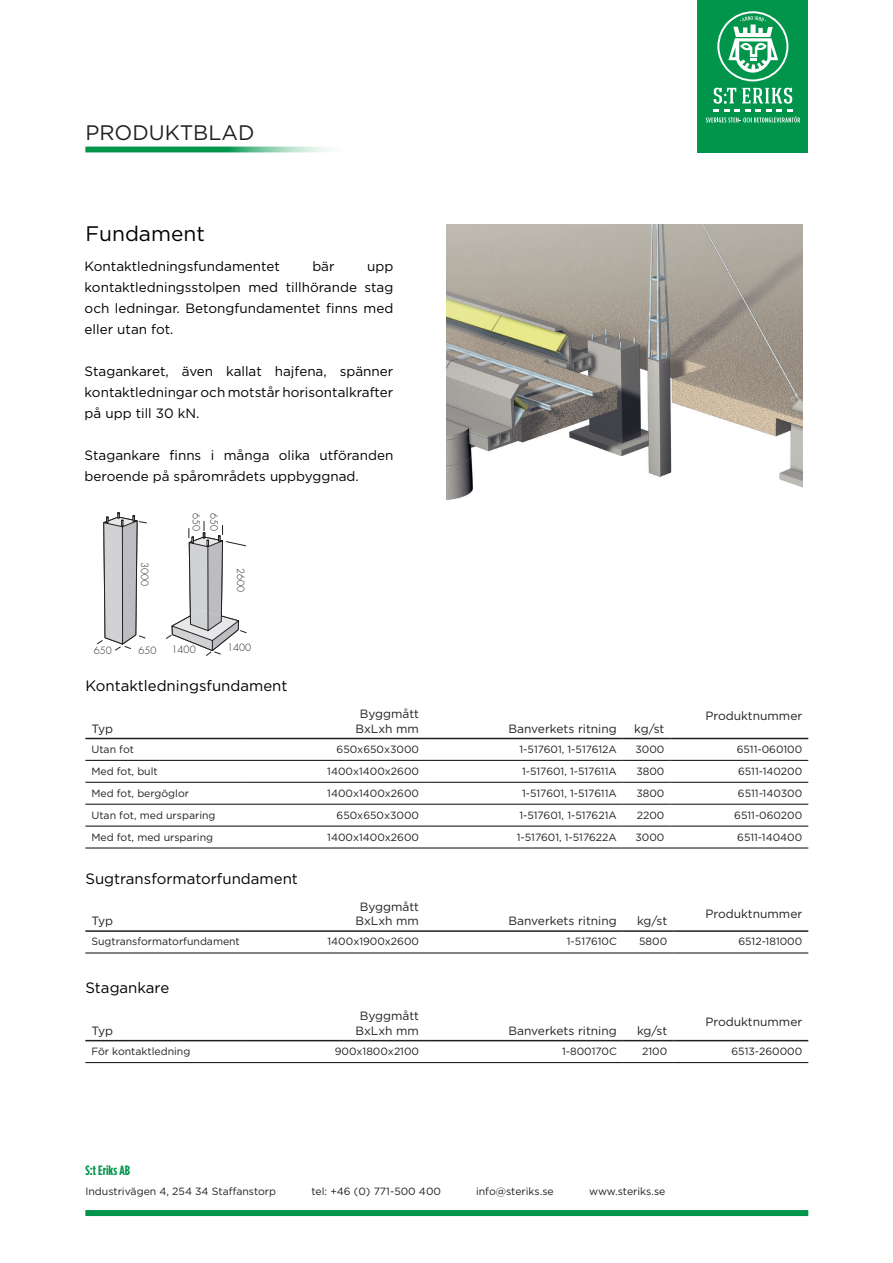
<style>
.page{position:relative;width:893px;height:1263px;background:#fff}
.page>*{position:absolute;margin:0;border:0;box-sizing:border-box;transform-origin:0 0}
.t1{font:21px "Gotham";color:#231f20}
.Bildtext_neg{font:21px "Gotham";color:#000}
.Bildtext_neg-2{font:15px "Gotham";color:#000}
.t2{font:13.5px/21px "Gotham";color:#000;text-align:justify}
.t3{font:700 13.5px "Gotham Condensed";color:#00954a}
.t4{font:12px/14.4px "Gotham";color:#231f20;text-align:center}
.t5{font:10.5px "Gotham";color:#231f20}
.t6{font:300 9.75px "Futura Std";color:#231f20}
</style>
<div class="page">
<svg style="left:97px;top:512px;width:150px;height:144px"></svg>
<hr style="left:85px;top:738px;width:161px;height:1px;background:#231f20">
<hr style="left:246px;top:738px;width:179px;height:1px;background:#231f20">
<hr style="left:425px;top:738px;width:198px;height:1px;background:#231f20">
<hr style="left:623px;top:738px;width:47px;height:1px;background:#231f20">
<hr style="left:670px;top:738px;width:138px;height:1px;background:#231f20">
<hr style="left:85px;top:760px;width:161px;height:1px;background:#231f20">
<hr style="left:246px;top:760px;width:179px;height:1px;background:#231f20">
<hr style="left:425px;top:760px;width:198px;height:1px;background:#231f20">
<hr style="left:623px;top:760px;width:47px;height:1px;background:#231f20">
<hr style="left:670px;top:760px;width:138px;height:1px;background:#231f20">
<hr style="left:85px;top:782px;width:161px;height:1px;background:#231f20">
<hr style="left:246px;top:782px;width:179px;height:1px;background:#231f20">
<hr style="left:425px;top:782px;width:198px;height:1px;background:#231f20">
<hr style="left:623px;top:782px;width:47px;height:1px;background:#231f20">
<hr style="left:670px;top:782px;width:138px;height:1px;background:#231f20">
<hr style="left:85px;top:804px;width:161px;height:1px;background:#231f20">
<hr style="left:246px;top:804px;width:179px;height:1px;background:#231f20">
<hr style="left:425px;top:804px;width:198px;height:1px;background:#231f20">
<hr style="left:623px;top:804px;width:47px;height:1px;background:#231f20">
<hr style="left:670px;top:804px;width:138px;height:1px;background:#231f20">
<hr style="left:85px;top:825px;width:161px;height:2px;background:#231f20">
<hr style="left:246px;top:825px;width:179px;height:2px;background:#231f20">
<hr style="left:425px;top:825px;width:198px;height:2px;background:#231f20">
<hr style="left:623px;top:825px;width:47px;height:2px;background:#231f20">
<hr style="left:670px;top:825px;width:138px;height:2px;background:#231f20">
<hr style="left:85px;top:847px;width:161px;height:1px;background:#231f20">
<hr style="left:246px;top:847px;width:179px;height:1px;background:#231f20">
<hr style="left:425px;top:847px;width:198px;height:1px;background:#231f20">
<hr style="left:623px;top:847px;width:47px;height:1px;background:#231f20">
<hr style="left:670px;top:847px;width:138px;height:1px;background:#231f20">
<img style="left:446px;top:224px;width:357px;height:276px">
<div style="left:85px;top:1210px;width:723px;height:6px;background:#00954a"></div>
<div style="left:697px;top:0;width:111px;height:152px;background:#00954a"></div>
<svg style="left:706px;top:88px;width:94px;height:34px"></svg>
<svg style="left:717px;top:11px;width:71px;height:70px"></svg>
<svg style="left:85px;top:146px;width:245px;height:6px"></svg>
<hr style="left:85px;top:930px;width:161px;height:2px;background:#231f20">
<hr style="left:246px;top:930px;width:179px;height:2px;background:#231f20">
<hr style="left:425px;top:930px;width:198px;height:2px;background:#231f20">
<hr style="left:623px;top:930px;width:50px;height:2px;background:#231f20">
<hr style="left:673px;top:930px;width:135px;height:2px;background:#231f20">
<hr style="left:85px;top:952px;width:161px;height:1px;background:#231f20">
<hr style="left:246px;top:952px;width:179px;height:1px;background:#231f20">
<hr style="left:425px;top:952px;width:198px;height:1px;background:#231f20">
<hr style="left:623px;top:952px;width:50px;height:1px;background:#231f20">
<hr style="left:673px;top:952px;width:135px;height:1px;background:#231f20">
<hr style="left:85px;top:1040px;width:161px;height:1px;background:#231f20">
<hr style="left:246px;top:1040px;width:179px;height:1px;background:#231f20">
<hr style="left:425px;top:1040px;width:198px;height:1px;background:#231f20">
<hr style="left:623px;top:1040px;width:50px;height:1px;background:#231f20">
<hr style="left:673px;top:1040px;width:135px;height:1px;background:#231f20">
<hr style="left:85px;top:1062px;width:161px;height:1px;background:#231f20">
<hr style="left:246px;top:1062px;width:179px;height:1px;background:#231f20">
<hr style="left:425px;top:1062px;width:198px;height:1px;background:#231f20">
<hr style="left:623px;top:1062px;width:50px;height:1px;background:#231f20">
<hr style="left:673px;top:1062px;width:135px;height:1px;background:#231f20">
<p class="t1" style="left:85px;top:119px;width:171px">PRODUKTBLAD</p>
<p class="Bildtext_neg" style="left:85px;top:220px;width:121px">Fundament</p>
<p class="t2" style="left:85px;top:255px;width:197px">Kontaktledningsfundamentet</p>
<p class="t2" style="left:312px;top:255px;width:24px">bär</p>
<p class="t2" style="left:85px;top:255px;width:310px;text-indent:282px">upp kontaktledningsstolpen med tillhörande stag och ledningar. Betongfundamentet finns med eller utan fot.</p>
<p class="t2" style="left:85px;top:360px;width:310px">Stagankaret, även kallat hajfena, spänner kontaktledningar och motstår horisontalkrafter på upp till 30 kN.</p>
<p class="t2" style="left:85px;top:444px;width:310px">Stagankare finns i många olika utföranden beroende på spårområdets uppbyggnad.</p>
<p class="t6" style="left:151px;top:562px;width:26px;rotate:90deg">3000</p>
<p class="t6" style="left:202px;top:513px;width:20px;rotate:90deg">650</p>
<p class="t6" style="left:220px;top:513px;width:20px;rotate:90deg">650</p>
<p class="t6" style="left:247px;top:568px;width:26px;rotate:90deg">2600</p>
<p class="t6" style="left:94px;top:644px;width:20px">650</p>
<p class="t6" style="left:138px;top:644px;width:20px">650</p>
<p class="t6" style="left:172px;top:644px;width:26px">1400</p>
<p class="t6" style="left:227px;top:641px;width:26px">1400</p>
<p class="Bildtext_neg-2" style="left:85px;top:676px;width:204px">Kontaktledningsfundament</p>
<p class="t4" style="left:91px;top:721px;width:23px">Typ</p>
<p class="t4" style="left:355px;top:706px;width:65px">Byggmått<br>BxLxh mm</p>
<p class="t4" style="left:508px;top:721px;width:110px">Banverkets ritning</p>
<p class="t4" style="left:634px;top:721px;width:32px">kg/st</p>
<p class="t4" style="left:705px;top:708px;width:98px">Produktnummer</p>
<p class="t5" style="left:91px;top:742px;width:44px">Utan fot</p>
<p class="t5" style="left:337px;top:742px;width:84px">650x650x3000</p>
<p class="t5" style="left:519px;top:742px;width:99px">1-517601, 1-517612A</p>
<p class="t5" style="left:635px;top:742px;width:30px">3000</p>
<p class="t5" style="left:737px;top:742px;width:67px">6511-060100</p>
<p class="t5" style="left:91px;top:764px;width:68px">Med fot, bult</p>
<p class="t5" style="left:327px;top:764px;width:93px">1400x1400x2600</p>
<p class="t5" style="left:522px;top:764px;width:96px">1-517601, 1-517611A</p>
<p class="t5" style="left:636px;top:764px;width:30px">3800</p>
<p class="t5" style="left:738px;top:764px;width:66px">6511-140200</p>
<p class="t5" style="left:91px;top:786px;width:99px">Med fot, bergöglor</p>
<p class="t5" style="left:327px;top:786px;width:93px">1400x1400x2600</p>
<p class="t5" style="left:522px;top:786px;width:96px">1-517601, 1-517611A</p>
<p class="t5" style="left:636px;top:786px;width:30px">3800</p>
<p class="t5" style="left:738px;top:786px;width:66px">6511-140300</p>
<p class="t5" style="left:91px;top:808px;width:126px">Utan fot, med ursparing</p>
<p class="t5" style="left:337px;top:808px;width:84px">650x650x3000</p>
<p class="t5" style="left:519px;top:808px;width:99px">1-517601, 1-517621A</p>
<p class="t5" style="left:637px;top:808px;width:29px">2200</p>
<p class="t5" style="left:734px;top:808px;width:70px">6511-060200</p>
<p class="t5" style="left:91px;top:830px;width:123px">Med fot, med ursparing</p>
<p class="t5" style="left:327px;top:830px;width:93px">1400x1400x2600</p>
<p class="t5" style="left:517px;top:830px;width:101px">1-517601, 1-517622A</p>
<p class="t5" style="left:635px;top:830px;width:30px">3000</p>
<p class="t5" style="left:737px;top:830px;width:67px">6511-140400</p>
<p class="Bildtext_neg-2" style="left:85px;top:869px;width:214px">Sugtransformatorfundament</p>
<p class="t4" style="left:91px;top:913px;width:23px">Typ</p>
<p class="t4" style="left:355px;top:899px;width:65px">Byggmått<br>BxLxh mm</p>
<p class="t4" style="left:508px;top:913px;width:110px">Banverkets ritning</p>
<p class="t4" style="left:637px;top:913px;width:32px">kg/st</p>
<p class="t4" style="left:705px;top:906px;width:98px">Produktnummer</p>
<p class="t5" style="left:91px;top:935px;width:150px">Sugtransformatorfundament</p>
<p class="t5" style="left:327px;top:935px;width:93px">1400x1900x2600</p>
<p class="t5" style="left:567px;top:935px;width:51px">1-517610C</p>
<p class="t5" style="left:639px;top:935px;width:30px">5800</p>
<p class="t5" style="left:738px;top:935px;width:65px">6512-181000</p>
<p class="Bildtext_neg-2" style="left:85px;top:978px;width:85px">Stagankare</p>
<p class="t4" style="left:91px;top:1023px;width:23px">Typ</p>
<p class="t4" style="left:355px;top:1008px;width:65px">Byggmått<br>BxLxh mm</p>
<p class="t4" style="left:508px;top:1023px;width:110px">Banverkets ritning</p>
<p class="t4" style="left:637px;top:1023px;width:32px">kg/st</p>
<p class="t4" style="left:705px;top:1014px;width:98px">Produktnummer</p>
<p class="t5" style="left:91px;top:1044px;width:100px">För kontaktledning</p>
<p class="t5" style="left:335px;top:1044px;width:86px">900x1800x2100</p>
<p class="t5" style="left:562px;top:1044px;width:56px">1-800170C</p>
<p class="t5" style="left:642px;top:1044px;width:27px">2100</p>
<p class="t5" style="left:731px;top:1044px;width:72px">6513-260000</p>
<p class="t3" style="left:85px;top:1162px;width:46px">S:t Eriks AB</p>
<p class="t5" style="left:85px;top:1184px;width:192px">Industrivägen 4, 254 34 Staffanstorp</p>
<p class="t5" style="left:311px;top:1184px;width:131px">tel: +46 (0) 771-500 400</p>
<p class="t5" style="left:476px;top:1184px;width:79px">info@steriks.se</p>
<p class="t5" style="left:589px;top:1184px;width:78px">www.steriks.se</p>
</div>
